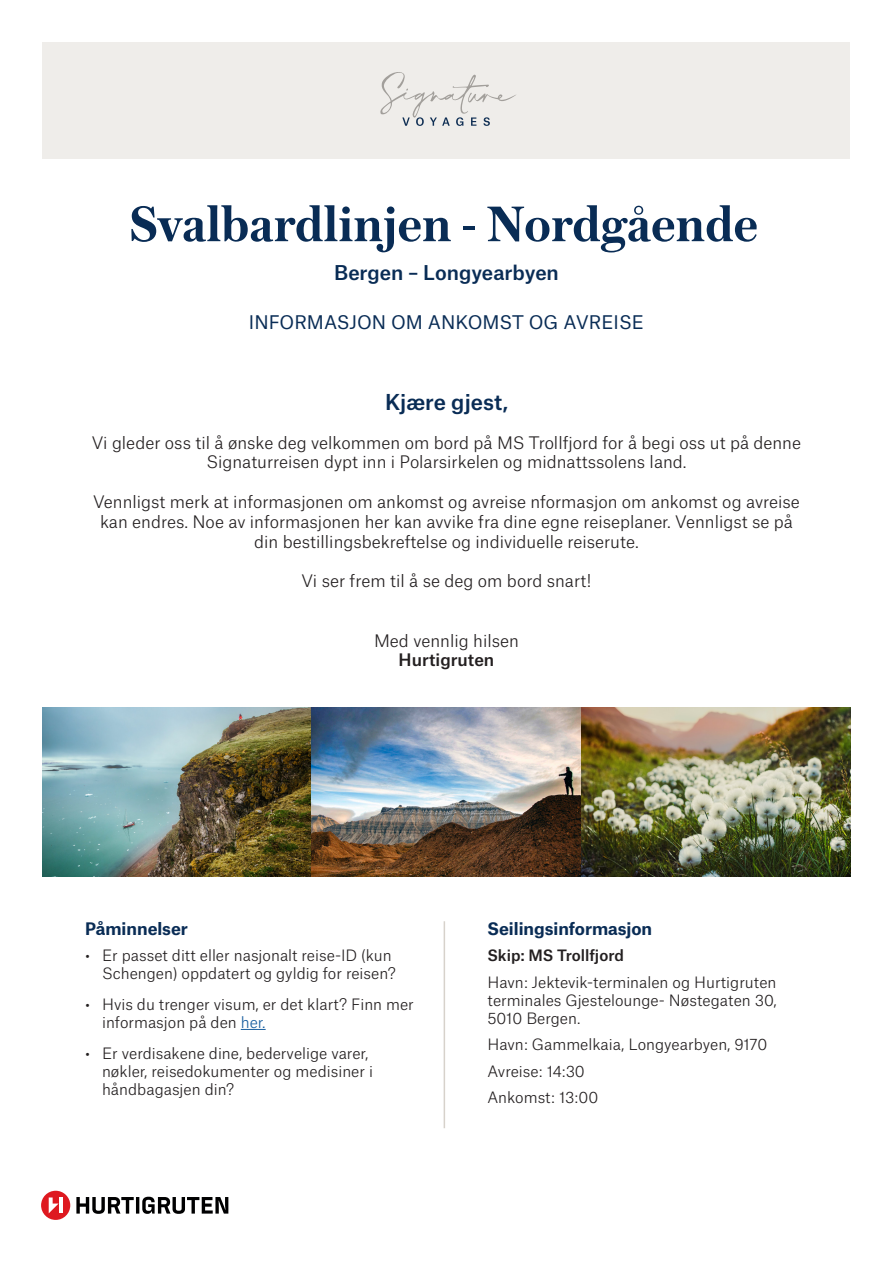
<style>
.page{position:relative;width:893px;height:1263px;background:#fff}
.page>*{position:absolute;margin:0;border:0;box-sizing:border-box;transform-origin:0 0}
.t1{font:600 52.5px "Austin Text";color:#092c55}
.t2{font:500 21px "Atlas Grotesk";color:#092c55}
.t3{font:500 19.5px "Atlas Grotesk";letter-spacing:-.005em;color:#092c55}
.t4{font:18px "Atlas Grotesk";color:#092c55}
.t5{font:300 16.5px/19.8px "Atlas Grotesk";color:#231f20;text-align:center}
.t6{font:700 16.5px "Atlas Grotesk";color:#092c55}
.t7{font:500 16.5px "Atlas Grotesk";color:#231f20}
.t8{font:300 15px/18px "Atlas Grotesk";color:#231f20}
.t9{font:500 15px "Atlas Grotesk";color:#231f20}
.s1{color:#175d9e}
</style>
<div class="page">
<div style="left:43px;top:43px;width:807px;height:116px;background:#efedea"></div>
<img style="left:43px;top:707px;width:807px;height:169px">
<svg style="left:241px;top:1029px;width:25px;height:1px"></svg>
<hr style="left:444px;top:921px;width:1px;height:207px;background:#d7d2cb">
<svg style="left:380px;top:72px;width:136px;height:54px"></svg>
<div style="left:41px;top:1191px;width:29px;height:29px;background:#de1920;border-radius:50%"></div>
<hr style="left:59px;top:1197px;width:4px;height:16px;background:#fff">
<svg style="left:49px;top:1197px;width:10px;height:16px"></svg>
<svg style="left:76px;top:1197px;width:152px;height:17px"></svg>
<p class="t1" style="left:129px;top:187px;width:630px">Svalbardlinjen - Nordgående</p>
<p class="t3" style="left:334px;top:257px;width:226px">Bergen – Longyearbyen</p>
<p class="t4" style="left:249px;top:308px;width:397px">INFORMASJON OM ANKOMST OG AVREISE</p>
<p class="t2" style="left:385px;top:384px;width:124px">Kjære gjest,</p>
<p class="t5" style="left:92px;top:431px;width:711px">Vi gleder oss til å ønske deg velkommen om bord på MS Trollfjord for å begi oss ut på denne<br>Signaturreisen dypt inn i Polarsirkelen og midnattssolens land.</p>
<p class="t5" style="left:93px;top:490px;width:708px">Vennligst merk at informasjonen om ankomst og avreise nformasjon om ankomst og avreise kan endres. Noe av informasjonen her kan avvike fra dine egne reiseplaner. Vennligst se på din bestillingsbekreftelse og individuelle reiserute.</p>
<p class="t5" style="left:301px;top:569px;width:291px">Vi ser frem til å se deg om bord snart!</p>
<p class="t5" style="left:374px;top:629px;width:146px">Med vennlig hilsen</p>
<p class="t7" style="left:399px;top:647px;width:97px">Hurtigruten</p>
<p class="t6" style="left:85px;top:915px;width:104px">Påminnelser</p>
<p class="t8" style="left:85px;top:945px;width:312px;text-align:right">• Er passet ditt eller nasjonalt reise-ID (kun<br>Schengen) oppdatert og gyldig for reisen?</p>
<p class="t8" style="left:102px;top:994px;width:313px;text-indent:-17px">• Hvis du trenger visum, er det klart? Finn mer informasjon på den <span class="s1">her.</span></p>
<p class="t8" style="left:102px;top:1042px;width:273px;text-indent:-17px">• Er verdisakene dine, bedervelige varer, nøkler, reisedokumenter og medisiner i håndbagasjen din?</p>
<p class="t6" style="left:487px;top:915px;width:166px">Seilingsinformasjon</p>
<p class="t9" style="left:487px;top:943px;width:138px">Skip: MS Trollfjord</p>
<p class="t8" style="left:487px;top:971px;width:291px;text-align:justify">Havn: Jektevik-terminalen og Hurtigruten terminales Gjestelounge- Nøstegaten 30, 5010 Bergen.</p>
<p class="t8" style="left:487px;top:1034px;width:281px">Havn: Gammelkaia, Longyearbyen, 9170</p>
<p class="t8" style="left:487px;top:1060px;width:99px">Avreise: 14:30</p>
<p class="t8" style="left:487px;top:1087px;width:112px">Ankomst: 13:00</p>
</div>
